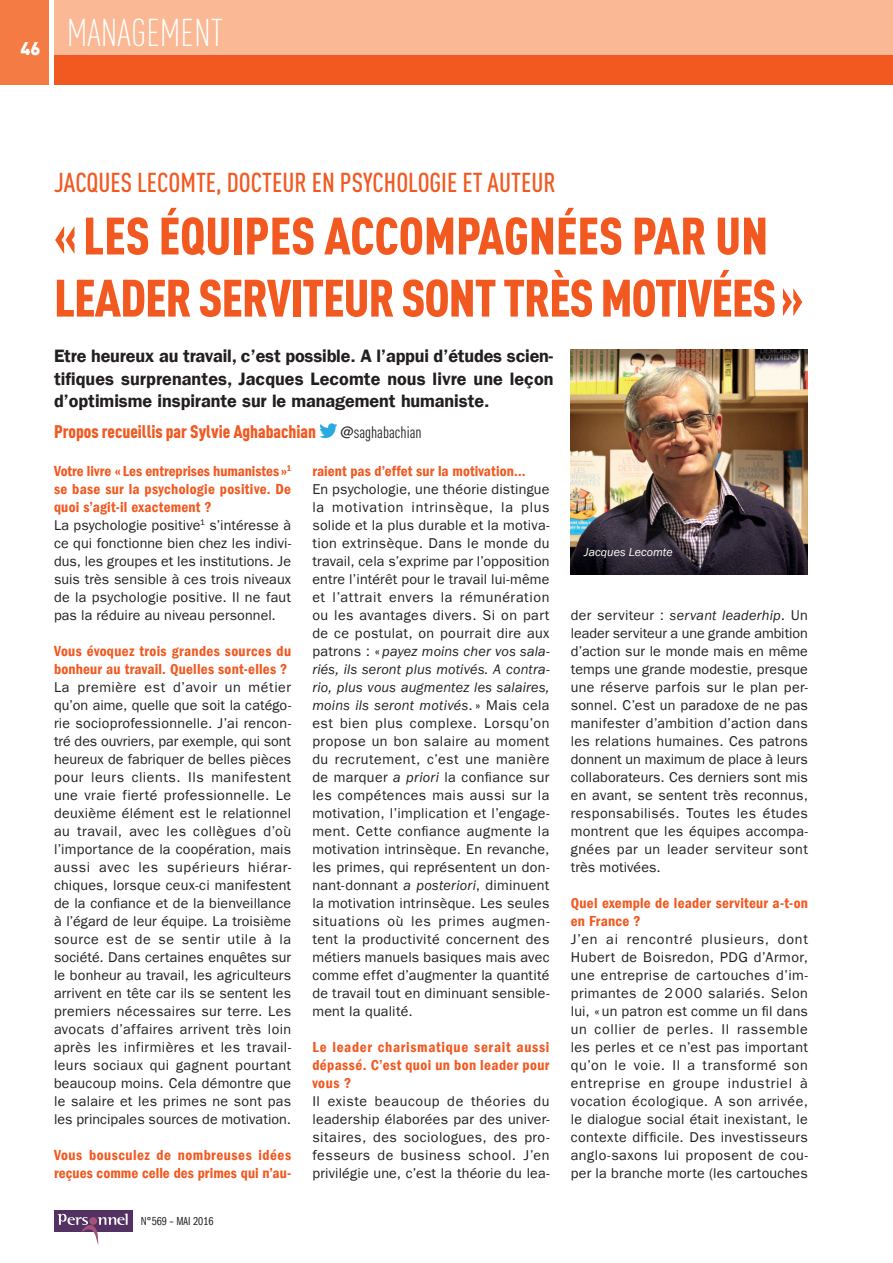
<style>
.page{position:relative;width:893px;height:1263px;background:#fff}
.page>*{position:absolute;margin:0;border:0;box-sizing:border-box;transform-origin:0 0}
.t1{font:900 51.75px/62.1px "DIN Cond";letter-spacing:-.02em;color:#f15921}
.t2{font:300 38.25px "DIN Cond";color:#fff}
.t3{font:500 27px "DIN Cond";color:#f15921}
.t4{font:600 18px/22.5px "Franklin Gothic LT";letter-spacing:-.005em;color:#231f20;text-align:justify}
.t5{font:900 18px "DIN Cond";color:#f15921}
.t6{font:16.5px "DIN Cond";color:#231f20}
.t7{font:600 condensed 15px/18px "Franklin Gothic LT";letter-spacing:.02em;color:#f15921}
.t8{font:14.25px/18px "Franklin Gothic LT";letter-spacing:.015em;color:#231f20;text-align:justify}
.t9{font:italic 12px "Franklin Gothic LT";letter-spacing:-.005em;color:#fff}
.t10{font:12px "Franklin Gothic LT Book Cmpr";color:#231f20}
.s1{font-family:"Franklin Gothic LT"}
.s2{font-style:italic}
</style>
<div class="page">
<div style="left:54px;top:0;width:839px;height:55px;background:#fab994"></div>
<div style="left:54px;top:55px;width:839px;height:30px;background:#f15921"></div>
<div style="left:0;top:0;width:49px;height:85px;background:#f47b44"></div>
<div style="left:54px;top:1210px;width:78px;height:21px;background:#533263"></div>
<svg style="left:57px;top:1213px;width:71px;height:32px"></svg>
<svg style="left:319px;top:423px;width:18px;height:15px"></svg>
<img style="left:571px;top:349px;width:237px;height:225px">
<h2 class="t2" style="left:20px;top:11px;width:204px"><sub>46</sub> MANAGEMENT</h2>
<h3 class="t3" style="left:54px;top:167px;width:503px">JACQUES LECOMTE, DOCTEUR EN PSYCHOLOGIE ET AUTEUR</h3>
<h1 class="t1" style="left:54px;top:203px;width:751px">« LES ÉQUIPES ACCOMPAGNÉES PAR UN<br>LEADER SERVITEUR SONT TRÈS MOTIVÉES»</h1>
<p class="t4" style="left:54px;top:345px;width:501px">Etre heureux au travail, c’est possible. A l’appui d’études scien&shy;tifiques surprenantes, Jacques Lecomte nous livre une leçon d’optimisme inspirante sur le management humaniste.</p>
<p class="t5" style="left:54px;top:420px;width:264px">Propos recueillis par Sylvie Aghabachian</p>
<p class="t6" style="left:341px;top:423px;width:83px"><span class="s1">@</span>saghabachian</p>
<p class="t7" style="left:54px;top:462px;width:239px;text-align:justify">Votre livre «Les entreprises humanistes»<sup>1 </sup>se base sur la psychologie positive. De quoi s’agit-il exactement ?</p>
<p class="t8" style="left:54px;top:516px;width:239px">La psychologie positive<sup>1</sup> s’intéresse à ce qui fonctionne bien chez les indivi&shy;dus, les groupes et les institutions. Je suis très sensible à ces trois niveaux de la psychologie positive. Il ne faut pas la réduire au niveau personnel.</p>
<p class="t7" style="left:54px;top:642px;width:239px">Vous évoquez trois grandes sources du bonheur au travail. Quelles sont-elles ?</p>
<p class="t8" style="left:54px;top:678px;width:239px">La première est d’avoir un métier qu’on aime, quelle que soit la catégo&shy;rie socioprofessionnelle. J’ai rencon&shy;tré des ouvriers, par exemple, qui sont heureux de fabriquer de belles pièces pour leurs clients. Ils manifestent une vraie fierté professionnelle. Le deuxième élément est le relationnel au travail, avec les collègues d’où l’importance de la coopération, mais aussi avec les supérieurs hiérar&shy;chiques, lorsque ceux-ci manifestent de la confiance et de la bienveillance à l’égard de leur équipe. La troisième source est de se sentir utile à la société. Dans certaines enquêtes sur le bonheur au travail, les agriculteurs arrivent en tête car ils se sentent les premiers nécessaires sur terre. Les avocats d’affaires arrivent très loin après les infirmières et les travail&shy;leurs sociaux qui gagnent pourtant beaucoup moins. Cela démontre que le salaire et les primes ne sont pas les principales sources de motivation.</p>
<p class="t7" style="left:54px;top:1146px;width:239px">Vous bousculez de nombreuses idées reçues comme celle des primes qui n’au-</p>
<p class="t7" style="left:312px;top:462px;width:215px">raient pas d’effet sur la motivation…</p>
<p class="t8" style="left:312px;top:480px;width:239px">En psychologie, une théorie distingue la motivation intrinsèque, la plus solide et la plus durable et la motiva&shy;tion extrinsèque. Dans le monde du travail, cela s’exprime par l’opposition entre l’intérêt pour le travail lui-même et l’attrait envers la rémunération ou les avantages divers. Si on part de ce postulat, on pourrait dire aux patrons : « <span class="s2">payez moins cher vos sala&shy;riés, ils seront plus motivés. A contra&shy;rio, plus vous augmentez les salaires, moins ils seront motivés</span>. » Mais cela est bien plus complexe. Lorsqu’on propose un bon salaire au moment du recrutement, c’est une manière de marquer <span class="s2">a priori</span> la confiance sur les compétences mais aussi sur la motivation, l’implication et l’engage&shy;ment. Cette confiance augmente la motivation intrinsèque. En revanche, les primes, qui représentent un don&shy;nant-donnant <span class="s2">a posteriori</span>, diminuent la motivation intrinsèque. Les seules situations où les primes augmen&shy;tent la productivité concernent des métiers manuels basiques mais avec comme effet d’augmenter la quantité de travail tout en diminuant sensible&shy;ment la qualité.</p>
<p class="t7" style="left:312px;top:1038px;width:239px;text-align:justify">Le leader charismatique serait aussi dépassé. C’est quoi un bon leader pour vous ?</p>
<p class="t8" style="left:312px;top:1092px;width:239px">Il existe beaucoup de théories du leadership élaborées par des univer&shy;sitaires, des sociologues, des pro&shy;fesseurs de business school. J’en privilégie une, c’est la théorie du lea-</p>
<p class="t9" style="left:584px;top:545px;width:90px">Jacques Lecomte</p>
<p class="t8" style="left:571px;top:606px;width:239px">der serviteur : <span class="s2">servant leaderhip</span>. Un leader serviteur a une grande ambition d’action sur le monde mais en même temps une grande modestie, presque une réserve parfois sur le plan per&shy;sonnel. C’est un paradoxe de ne pas manifester d’ambition d’action dans les relations humaines. Ces patrons donnent un maximum de place à leurs collaborateurs. Ces derniers sont mis en avant, se sentent très reconnus, responsabilisés. Toutes les études montrent que les équipes accompa&shy;gnées par un leader serviteur sont très motivées.</p>
<p class="t7" style="left:571px;top:894px;width:239px">Quel exemple de leader serviteur a-t-on en France ?</p>
<p class="t8" style="left:571px;top:930px;width:239px">J’en ai rencontré plusieurs, dont Hubert de Boisredon, PDG d’Armor, une entreprise de cartouches d’im&shy;primantes de 2 000 salariés. Selon lui, « un patron est comme un fil dans un collier de perles. Il rassemble les perles et ce n’est pas important qu’on le voie. Il a transformé son entreprise en groupe industriel à vocation écologique. A son arrivée, le dialogue social était inexistant, le contexte difficile. Des investisseurs anglo-saxons lui proposent de cou&shy;per la branche morte (les cartouches</p>
<p class="t10" style="left:141px;top:1214px;width:74px">N°569 – MAI 2016</p>
</div>
